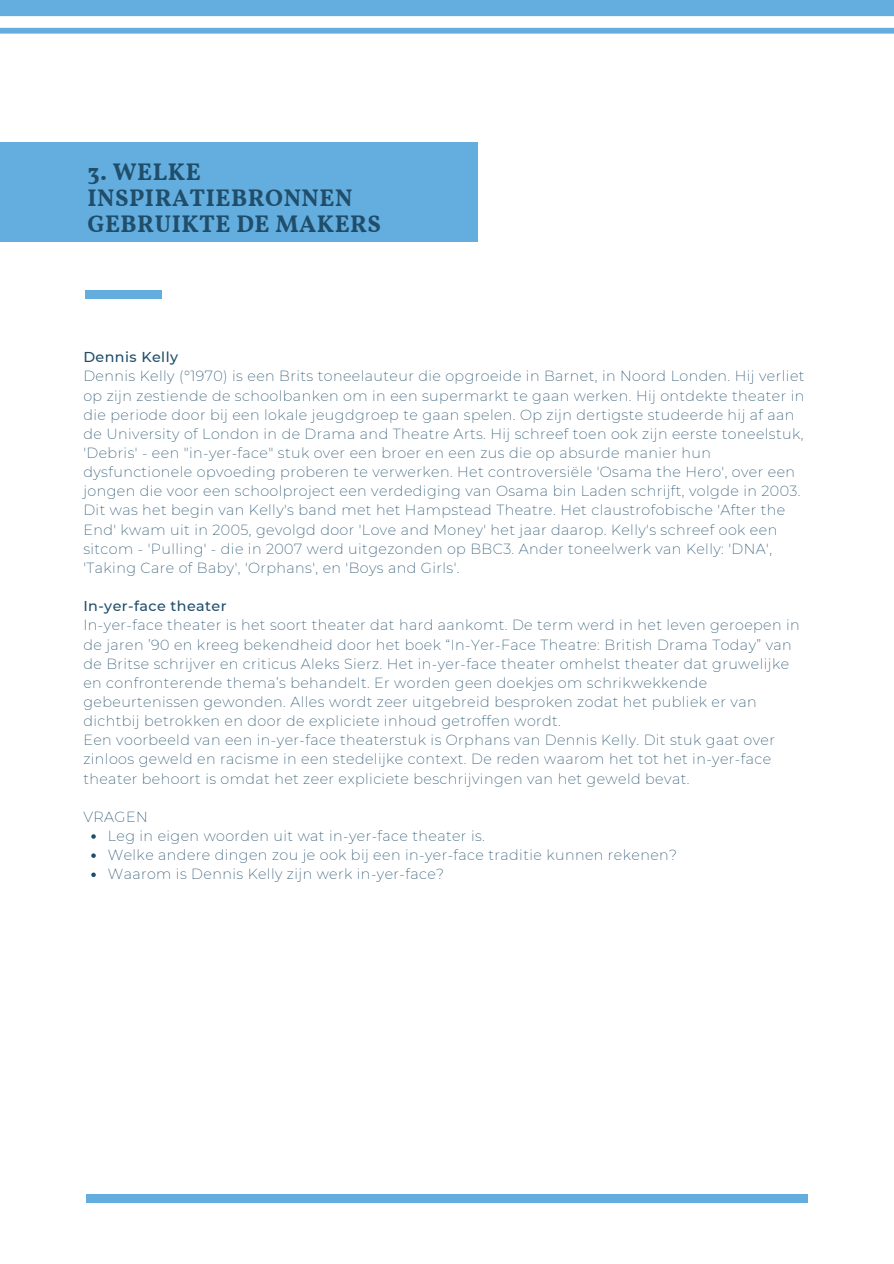
<style>
.page{position:relative;width:894px;height:1264px;background:#fff}
.page>*{position:absolute;margin:0;border:0;box-sizing:border-box;transform-origin:0 0}
.t1{font:700 24px/26px "Vollkorn";letter-spacing:.02em;color:#204e6a}
.t2{font:200 14.25px/19.2px "Montserrat";letter-spacing:.03em;color:#204e6a}
.t3{font:500 14.25px "Montserrat";letter-spacing:.03em;color:#204e6a}
</style>
<div class="page">
<div style="left:86px;top:1194px;width:721px;height:8px;background:#63addf"></div>
<div style="left:0;top:143px;width:478px;height:99px;background:#63addf"></div>
<svg style="left:91px;top:834px;width:5px;height:4px"></svg>
<svg style="left:91px;top:853px;width:5px;height:5px"></svg>
<svg style="left:91px;top:872px;width:5px;height:5px"></svg>
<div style="left:85px;top:291px;width:77px;height:7px;background:#63addf"></div>
<svg style="left:0;top:0;width:893px;height:34px"></svg>
<p class="t1" style="left:87px;top:161px;width:295px">3. WELKE<br>INSPIRATIEBRONNEN<br>GEBRUIKTE DE MAKERS</p>
<p class="t3" style="left:83px;top:348px;width:96px">Dennis Kelly</p>
<p class="t2" style="left:83px;top:367px;width:722px">Dennis Kelly (°1970) is een Brits toneelauteur die opgroeide in Barnet, in Noord Londen. Hij verliet op zijn zestiende de schoolbanken om in een supermarkt te gaan werken. Hij ontdekte theater in die periode door bij een lokale jeugdgroep te gaan spelen. Op zijn dertigste studeerde hij af aan de University of London in de Drama and Theatre Arts. Hij schreef toen ook zijn eerste toneelstuk, 'Debris' - een "in-yer-face" stuk over een broer en een zus die op absurde manier hun dysfunctionele opvoeding proberen te verwerken. Het controversiële 'Osama the Hero', over een jongen die voor een schoolproject een verdediging van Osama bin Laden schrijft, volgde in 2003.<br>Dit was het begin van Kelly's band met het Hampstead Theatre. Het claustrofobische 'After the End' kwam uit in 2005, gevolgd door 'Love and Money' het jaar daarop. Kelly's schreef ook een sitcom - 'Pulling' - die in 2007 werd uitgezonden op BBC3. Ander toneelwerk van Kelly: 'DNA', 'Taking Care of Baby', 'Orphans', en 'Boys and Girls'.</p>
<p class="t3" style="left:83px;top:597px;width:145px">In-yer-face theater</p>
<p class="t2" style="left:83px;top:615px;width:717px">In-yer-face theater is het soort theater dat hard aankomt. De term werd in het leven geroepen in de jaren ’90 en kreeg bekendheid door het boek “In-Yer-Face Theatre: British Drama Today” van de Britse schrijver en criticus Aleks Sierz. Het in-yer-face theater omhelst theater dat gruwelijke en confronterende thema’s behandelt. Er worden geen doekjes om schrikwekkende gebeurtenissen gewonden. Alles wordt zeer uitgebreid besproken zodat het publiek er van dichtbij betrokken en door de expliciete inhoud getroffen wordt.</p>
<p class="t2" style="left:83px;top:730px;width:693px">Een voorbeeld van een in-yer-face theaterstuk is Orphans van Dennis Kelly. Dit stuk gaat over zinloos geweld en racisme in een stedelijke context. De reden waarom het tot het in-yer-face theater behoort is omdat het zeer expliciete beschrijvingen van het geweld bevat.</p>
<p class="t2" style="left:83px;top:807px;width:66px">VRAGEN</p>
<p class="t2" style="left:108px;top:826px;width:378px">Leg in eigen woorden uit wat in-yer-face theater is.</p>
<p class="t2" style="left:108px;top:845px;width:571px">Welke andere dingen zou je ook bij een in-yer-face traditie kunnen rekenen?</p>
<p class="t2" style="left:108px;top:864px;width:338px">Waarom is Dennis Kelly zijn werk in-yer-face?</p>
</div>
